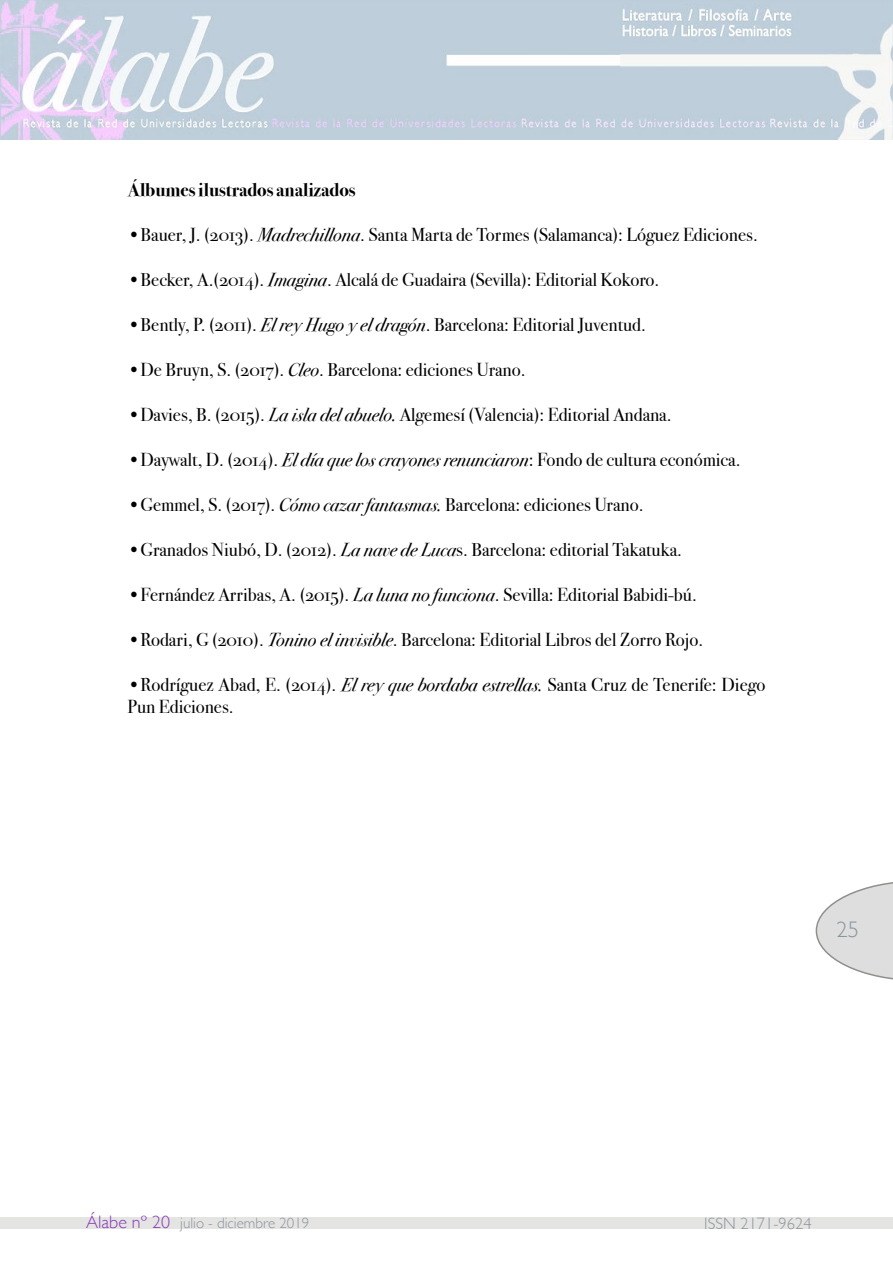
<style>
.page{position:relative;width:893px;height:1263px;background:#fff}
.page>*{position:absolute;margin:0;border:0;box-sizing:border-box;transform-origin:0 0}
.t1{font:300 22.5px "Gill Sans";color:#8a949d}
.t2{font:18.75px/22.5px "Bodoni Svty Two OSITCTT Book";color:#000}
.t3{font:18.75px "Bodoni Svty Two OSITCTT Bold";color:#000}
.t4{font:300 16.5px "Gill Sans";color:#8c959c}
.t5{font:300 15px "Gill Sans";color:#8c959c}
.s1{font-family:"Bodoni Svty Two OSITCTT Book It"}
.s2{font-size:18px;color:#893ab6}
</style>
<div class="page">
<svg style="left:816px;top:882px;width:77px;height:98px"></svg>
<img style="left:0;top:0;width:893px;height:139px">
<div style="left:0;top:1218px;width:893px;height:11px;background:#e4e4e3"></div>
<p class="t3" style="left:128px;top:179px;width:229px">Álbumes ilustrados analizados</p>
<p class="t2" style="left:128px;top:223px;width:632px">•Bauer, J. (2013). <span class="s1">Madrechillona</span>. Santa Marta de Tormes (Salamanca): Lóguez Ediciones.</p>
<p class="t2" style="left:128px;top:268px;width:533px">•Becker, A.(2014). <span class="s1">Imagina</span>. Alcalá de Guadaira (Sevilla): Editorial Kokoro.</p>
<p class="t2" style="left:128px;top:313px;width:520px">•Bently, P. (2011). <span class="s1">El rey Hugo y el dragón</span>. Barcelona: Editorial Juventud.</p>
<p class="t2" style="left:128px;top:358px;width:400px">•De Bruyn, S. (2017). <span class="s1">Cleo</span>. Barcelona: ediciones Urano.</p>
<p class="t2" style="left:128px;top:403px;width:546px">•Davies, B. (2015). <span class="s1">La isla del abuelo.</span> Algemesí (Valencia): Editorial Andana.</p>
<p class="t2" style="left:128px;top:448px;width:614px">•Daywalt, D. (2014). <span class="s1">El día que los crayones renunciaron</span>: Fondo de cultura económica.</p>
<p class="t2" style="left:128px;top:493px;width:517px">•Gemmel, S. (2017). <span class="s1">Cómo cazar fantasmas.</span> Barcelona: ediciones Urano.</p>
<p class="t2" style="left:128px;top:538px;width:556px">•Granados Niubó, D. (2012). <span class="s1">La nave de Luca</span>s. Barcelona: editorial Takatuka.</p>
<p class="t2" style="left:128px;top:583px;width:571px">•Fernández Arribas, A. (2015). <span class="s1">La luna no funciona</span>. Sevilla: Editorial Babidi-bú.</p>
<p class="t2" style="left:128px;top:628px;width:577px">•Rodari, G (2010). <span class="s1">Tonino el invisible</span>. Barcelona: Editorial Libros del Zorro Rojo.</p>
<p class="t2" style="left:128px;top:673px;width:639px">•Rodríguez Abad, E. (2014). <span class="s1">El rey que bordaba estrellas.</span> Santa Cruz de Tenerife: Diego<br>Pun Ediciones.</p>
<p class="t1" style="left:837px;top:912px;width:24px">25</p>
<p class="t5" style="left:86px;top:1211px;width:225px"><span class="s2">Álabe nº 20</span> julio - diciembre 2019</p>
<p class="t4" style="left:704px;top:1211px;width:109px">ISSN 2171-9624</p>
</div>
